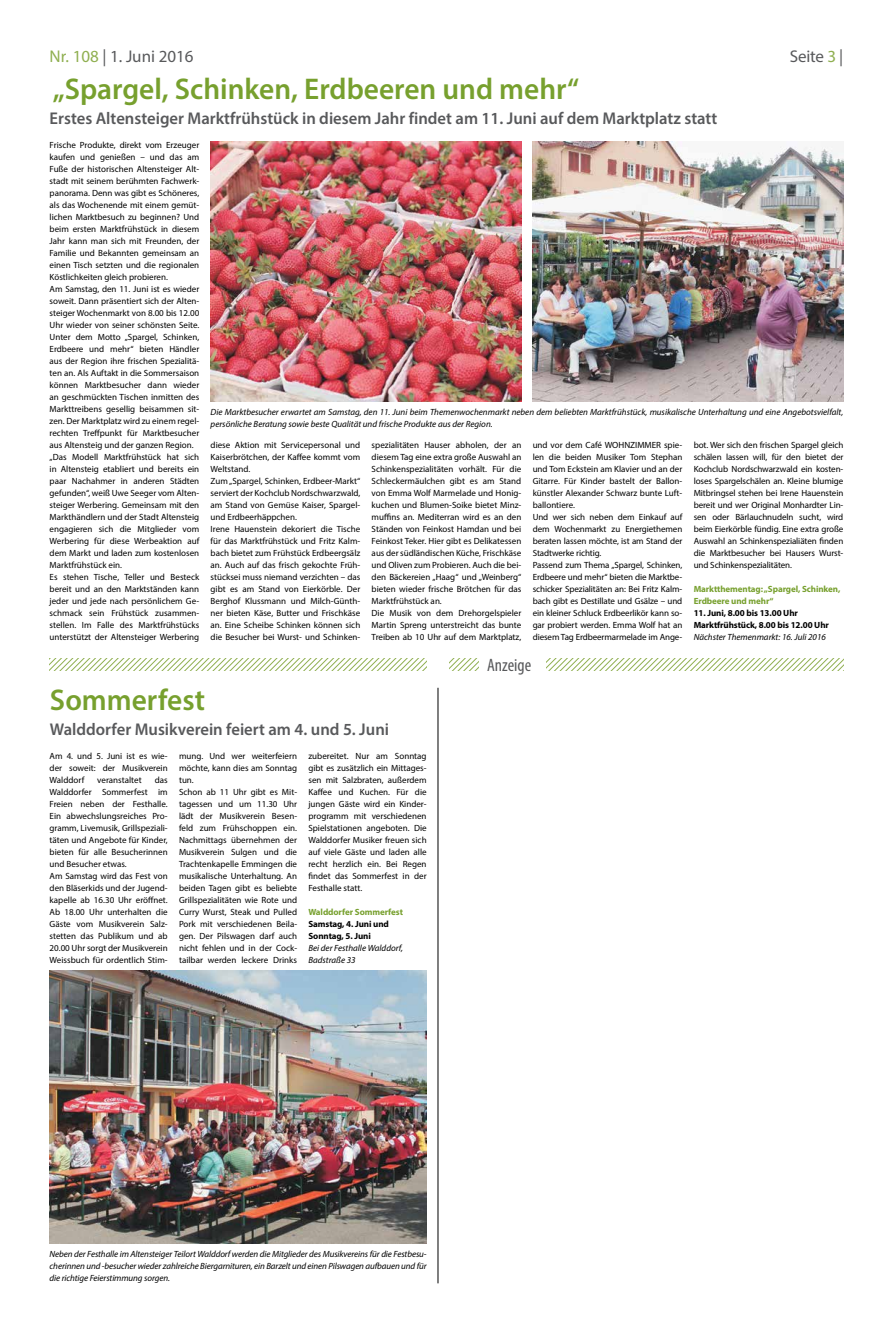
<style>
.page{position:relative;width:893px;height:1333px;background:#fff}
.page>*{position:absolute;margin:0;border:0;box-sizing:border-box;transform-origin:0 0}
.t1{font:600 30px "Myriad Pro";color:#77a02e}
.t2{font:condensed 18px "Myriad Pro";color:#58595b}
.t3{font:600 17px "Myriad Pro";color:#58595b}
.t4{font:17px "Myriad Pro";color:#58595b}
.t5{font:9px/12px "Myriad Pro";color:#000}
.t6{font:italic 9px/12px "Myriad Pro";color:#000}
.t7{font:700 9px/12px "Myriad Pro";letter-spacing:-.01em;color:#000}
.t8{font:700 9px/12px "Myriad Pro";letter-spacing:-.01em;color:#77a02e}
.s1{color:#8faf50}
</style>
<div class="page">
<hr style="left:438px;top:687px;width:1px;height:596px;background:#000">
<svg style="left:449px;top:658px;width:394px;height:12px"></svg>
<div style="left:479px;top:657px;width:66px;height:15px;background:#fff"></div>
<svg style="left:50px;top:658px;width:377px;height:12px"></svg>
<img style="left:50px;top:970px;width:377px;height:272px">
<img style="left:211px;top:141px;width:310px;height:260px">
<img style="left:533px;top:141px;width:310px;height:260px">
<h3 class="t4" style="left:50px;top:46px;width:145px"><span class="s1">Nr. 108</span> | 1. Juni 2016</h3>
<h3 class="t4" style="left:790px;top:46px;width:55px">Seite <span class="s1">3</span> |</h3>
<h1 class="t1" style="left:53px;top:70px;width:528px">„Spargel, Schinken, Erdbeeren und mehr“</h1>
<h3 class="t3" style="left:50px;top:107px;width:669px">Erstes Altensteiger Marktfrühstück in diesem Jahr findet am 11. Juni auf dem Marktplatz statt</h3>
<p class="t5" style="left:50px;top:138px;width:151px">Frische Produkte, direkt vom Erzeuger kaufen und genießen – und das am Fuße der historischen Altensteiger Alt&shy;stadt mit seinem berühmten Fachwerk&shy;panorama. Denn was gibt es Schöneres, als das Wochenende mit einem gemüt&shy;lichen Marktbesuch zu beginnen? Und beim ersten Marktfrühstück in diesem Jahr kann man sich mit Freunden, der Familie und Bekannten gemeinsam an einen Tisch setzten und die regionalen Köstlichkeiten gleich probieren.<br>Am Samstag, den 11. Juni ist es wieder soweit. Dann präsentiert sich der Alten&shy;steiger Wochenmarkt von 8.00 bis 12.00<br>Uhr wieder von seiner schönsten Seite.<br>Unter dem Motto „Spargel, Schinken, Erdbeere und mehr“ bieten Händler aus der Region ihre frischen Spezialitä&shy;ten an. Als Auftakt in die Sommersaison können Marktbesucher dann wieder an geschmückten Tischen inmitten des Markttreibens gesellig beisammen sit&shy;zen. Der Marktplatz wird zu einem regel&shy;rechten Treffpunkt für Marktbesucher aus Altensteig und der ganzen Region. „Das Modell Marktfrühstück hat sich in Altensteig etabliert und bereits ein paar Nachahmer in anderen Städten gefunden“, weiß Uwe Seeger vom Alten&shy;steiger Werbering. Gemeinsam mit den Markthändlern und der Stadt Altensteig engagieren sich die Mitglieder vom Werbering für diese Werbeaktion auf dem Markt und laden zum kostenlosen Marktfrühstück ein.<br>Es stehen Tische, Teller und Besteck bereit und an den Marktständen kann jeder und jede nach persönlichem Ge&shy;schmack sein Frühstück zusammen&shy;stellen. Im Falle des Marktfrühstücks unterstützt der Altensteiger Werbering</p>
<p class="t6" style="left:211px;top:406px;width:634px">Die Marktbesucher erwartet am Samstag, den 11. Juni beim Themenwochenmarkt neben dem beliebten Marktfrühstück, musikalische Unterhaltung und eine Angebotsvielfalt, persönliche Beratung sowie beste Qualität und frische Produkte aus der Region.</p>
<p class="t5" style="left:211px;top:438px;width:151px">diese Aktion mit Servicepersonal und Kaiserbrötchen, der Kaffee kommt vom Weltstand.<br>Zum „Spargel, Schinken, Erdbeer-Markt“ serviert der Kochclub Nordschwarzwald, am Stand von Gemüse Kaiser, Spargel&shy;und Erdbeerhäppchen.<br>Irene Hauenstein dekoriert die Tische für das Marktfrühstück und Fritz Kalm&shy;bach bietet zum Frühstück Erdbeergsälz an. Auch auf das frisch gekochte Früh&shy;stücksei muss niemand verzichten – das gibt es am Stand von Eierkörble. Der Berghof Klussmann und Milch-Günth&shy;ner bieten Käse, Butter und Frischkäse an. Eine Scheibe Schinken können sich die Besucher bei Wurst- und Schinken-</p>
<p class="t5" style="left:372px;top:438px;width:151px">spezialitäten Hauser abholen, der an diesem Tag eine extra große Auswahl an Schinkenspezialitäten vorhält. Für die Schleckermäulchen gibt es am Stand von Emma Wolf Marmelade und Honig&shy;kuchen und Blumen-Soike bietet Minz&shy;muffins an. Mediterran wird es an den Ständen von Feinkost Hamdan und bei Feinkost Teker. Hier gibt es Delikatessen aus der südländischen Küche, Frischkäse und Oliven zum Probieren. Auch die bei&shy;den Bäckereien „Haag“ und „Weinberg“ bieten wieder frische Brötchen für das Marktfrühstück an.<br>Die Musik von dem Drehorgelspieler Martin Spreng unterstreicht das bunte Treiben ab 10 Uhr auf dem Marktplatz,</p>
<p class="t5" style="left:533px;top:438px;width:151px">und vor dem Café WOHNZIMMER spie&shy;len die beiden Musiker Tom Stephan und Tom Eckstein am Klavier und an der Gitarre. Für Kinder bastelt der Ballon&shy;künstler Alexander Schwarz bunte Luft&shy;ballontiere.<br>Und wer sich neben dem Einkauf auf dem Wochenmarkt zu Energiethemen beraten lassen möchte, ist am Stand der Stadtwerke richtig.<br>Passend zum Thema „Spargel, Schinken, Erdbeere und mehr“ bieten die Marktbe&shy;schicker Spezialitäten an: Bei Fritz Kalm&shy;bach gibt es Destillate und Gsälze – und ein kleiner Schluck Erdbeerlikör kann so&shy;gar probiert werden. Emma Wolf hat an diesem Tag Erdbeermarmelade im Ange-</p>
<p class="t5" style="left:694px;top:438px;width:151px;text-align:justify">bot. Wer sich den frischen Spargel gleich schälen lassen will, für den bietet der Kochclub Nordschwarzwald ein kosten&shy;loses Spargelschälen an. Kleine blumige Mitbringsel stehen bei Irene Hauenstein bereit und wer Original Monhardter Lin&shy;sen oder Bärlauchnudeln sucht, wird beim Eierkörble fündig. Eine extra große Auswahl an Schinkenspezialiäten finden die Marktbesucher bei Hausers Wurst&shy;und Schinkenspezialitäten.</p>
<p class="t8" style="left:694px;top:582px;width:148px">Marktthementag: „Spargel, Schinken,<br>Erdbeere und mehr“</p>
<p class="t7" style="left:694px;top:606px;width:137px">11. Juni, 8.00 bis 13.00 Uhr<br>Marktfrühstück, 8.00 bis 12.00 Uhr</p>
<p class="t6" style="left:694px;top:630px;width:134px">Nächster Themenmarkt: 16. Juli 2016</p>
<h2 class="t2" style="left:487px;top:653px;width:46px">Anzeige</h2>
<h1 class="t1" style="left:50px;top:680px;width:157px">Sommerfest</h1>
<h3 class="t3" style="left:50px;top:718px;width:341px">Walddorfer Musikverein feiert am 4. und 5. Juni</h3>
<p class="t5" style="left:50px;top:749px;width:120px;text-align:justify">Am 4. und 5. Juni ist es wie&shy;der soweit: der Musikverein Walddorf</p>
<p class="t5" style="left:179px;top:749px;width:120px">mung. Und wer weiterfeiern möchte, kann dies am Sonntag tun.<br>Schon ab 11 Uhr gibt es Mit&shy;tagessen und um 11.30 Uhr lädt der Musikverein Besen&shy;feld zum Frühschoppen ein.<br>Nachmittags übernehmen der<br>Musikverein Sulgen und die<br>Trachtenkapelle Emmingen die musikalische Unterhaltung. An beiden Tagen gibt es beliebte<br>Grillspezialitäten wie Rote und<br>Curry Wurst, Steak und Pulled<br>Pork mit verschiedenen Beila&shy;gen. Der Pilswagen darf auch nicht fehlen und in der Cock&shy;tailbar werden leckere Drinks</p>
<p class="t5" style="left:308px;top:749px;width:120px;text-align:justify">zubereitet. Nur am Sonntag gibt es zusätzlich ein Mittages&shy;sen mit Salzbraten, außerdem Kaffee und Kuchen. Für die jungen Gäste wird ein Kinder&shy;programm mit verschiedenen Spielstationen angeboten. Die Walddorfer Musiker freuen sich auf viele Gäste und laden alle recht herzlich ein. Bei Regen findet das Sommerfest in der Festhalle statt.</p>
<p class="t5" style="left:50px;top:773px;width:120px;text-indent:105px">das<br>Walddorfer Sommerfest im<br>Freien neben der Festhalle.<br>Ein abwechslungsreiches Pro&shy;gramm, Livemusik, Grillspeziali&shy;täten und Angebote für Kinder, bieten für alle Besucherinnen und Besucher etwas.<br>Am Samstag wird das Fest von den Bläserkids und der Jugend&shy;kapelle ab 16.30 Uhr eröffnet.<br>Ab 18.00 Uhr unterhalten die<br>Gäste vom Musikverein Salz&shy;stetten das Publikum und ab<br>20.00 Uhr sorgt der Musikverein<br>Weissbuch für ordentlich Stim-</p>
<p class="t5" style="left:97px;top:773px;width:46px">veranstaltet</p>
<p class="t8" style="left:308px;top:905px;width:96px">Walddorfer Sommerfest</p>
<p class="t7" style="left:308px;top:917px;width:82px">Samstag, 4. Juni und<br>Sonntag, 5. Juni</p>
<p class="t6" style="left:308px;top:941px;width:96px">Bei der Festhalle Walddorf,<br>Badstraße 33</p>
<p class="t6" style="left:50px;top:1247px;width:379px;text-align:justify">Neben der Festhalle im Altensteiger Teilort Walddorf werden die Mitglieder des Musikvereins für die Festbesu&shy;cherinnen und -besucher wieder zahlreiche Biergarnituren, ein Barzelt und einen Pilswagen aufbauen und für die richtige Feierstimmung sorgen.</p>
</div>
